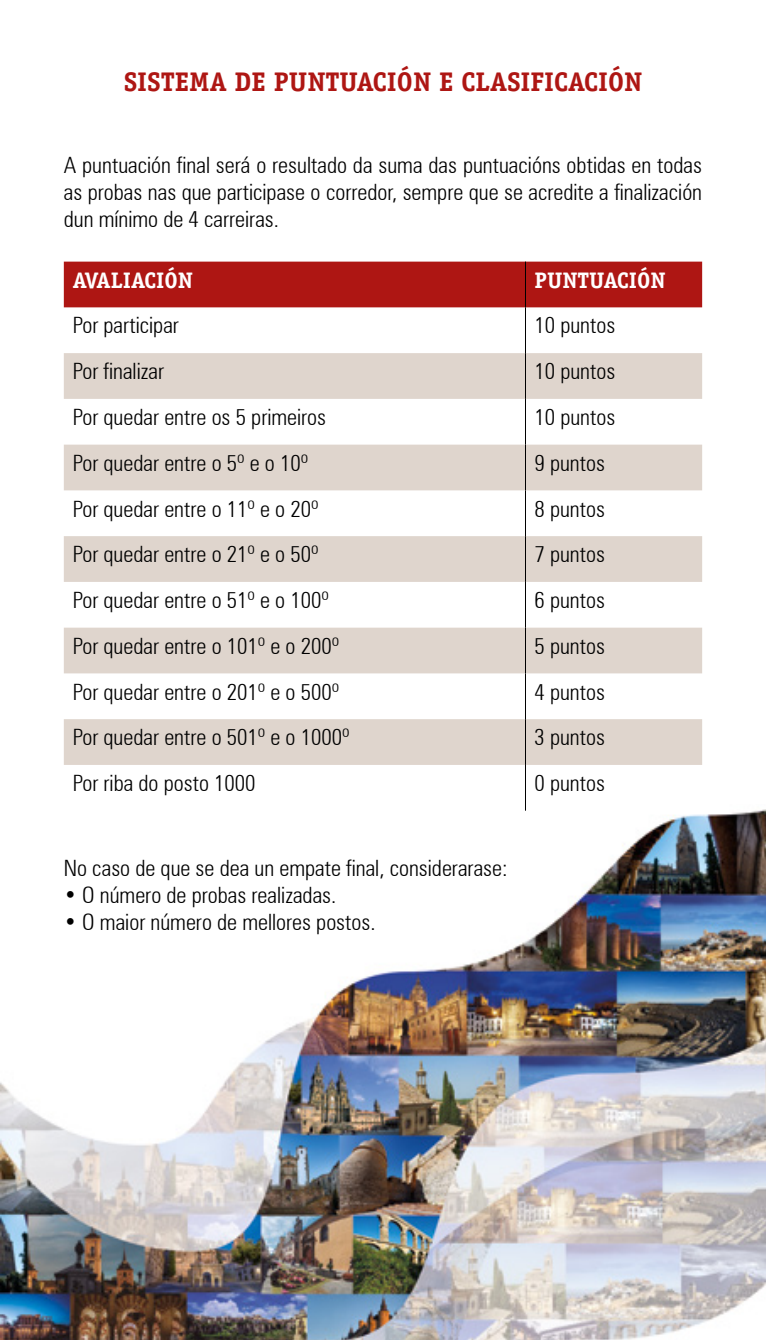
<style>
.page{position:relative;width:766px;height:1340px;background:#fff}
.page>*{position:absolute;margin:0;border:0;box-sizing:border-box;transform-origin:0 0}
.t1{font:700 27px "AT Officina Serif";color:#ae1613}
.t2{font:300 condensed 22.5px/27px "Zurich BT";color:#000;text-align:justify}
.t3{font:700 22.5px "AT Officina Serif";color:#fff}
</style>
<div class="page">
<img style="left:0;top:809px;width:765px;height:530px">
<div style="left:64px;top:261px;width:638px;height:46px;background:#ae1613"></div>
<svg style="left:64px;top:353px;width:638px;height:412px;fill:#dfd5cd"></svg>
<hr style="left:525px;top:261px;width:1px;height:46px;background:#000">
<hr style="left:525px;top:307px;width:1px;height:46px;background:#000">
<hr style="left:525px;top:353px;width:1px;height:46px;background:#000">
<hr style="left:525px;top:399px;width:1px;height:45px;background:#000">
<hr style="left:525px;top:444px;width:1px;height:46px;background:#000">
<hr style="left:525px;top:490px;width:1px;height:46px;background:#000">
<hr style="left:525px;top:536px;width:1px;height:46px;background:#000">
<hr style="left:525px;top:582px;width:1px;height:45px;background:#000">
<hr style="left:525px;top:627px;width:1px;height:46px;background:#000">
<hr style="left:525px;top:673px;width:1px;height:46px;background:#000">
<hr style="left:525px;top:719px;width:1px;height:46px;background:#000">
<hr style="left:525px;top:765px;width:1px;height:45px;background:#000">
<p class="t1" style="left:124px;top:65px;width:520px">SISTEMA DE PUNTUACIÓN E CLASIFICACIÓN</p>
<p class="t2" style="left:64px;top:152px;width:639px">A puntuación final será o resultado da suma das puntuacións obtidas en todas as probas nas que participase o corredor, sempre que se acredite a finalización dun mínimo de 4 carreiras.</p>
<p class="t3" style="left:73px;top:267px;width:122px">AVALIACIÓN</p>
<p class="t3" style="left:534px;top:267px;width:132px">PUNTUACIÓN</p>
<p class="t2" style="left:73px;top:312px;width:108px">Por participar</p>
<p class="t2" style="left:534px;top:312px;width:82px">10 puntos</p>
<p class="t2" style="left:73px;top:357px;width:93px">Por finalizar</p>
<p class="t2" style="left:534px;top:357px;width:82px">10 puntos</p>
<p class="t2" style="left:73px;top:403px;width:255px">Por quedar entre os 5 primeiros</p>
<p class="t2" style="left:534px;top:403px;width:82px">10 puntos</p>
<p class="t2" style="left:73px;top:449px;width:237px">Por quedar entre o 5º e o 10º</p>
<p class="t2" style="left:534px;top:449px;width:72px">9 puntos</p>
<p class="t2" style="left:73px;top:495px;width:247px">Por quedar entre o 11º e o 20º</p>
<p class="t2" style="left:534px;top:495px;width:72px">8 puntos</p>
<p class="t2" style="left:73px;top:540px;width:247px">Por quedar entre o 21º e o 50º</p>
<p class="t2" style="left:534px;top:540px;width:72px">7 puntos</p>
<p class="t2" style="left:73px;top:586px;width:257px">Por quedar entre o 51º e o 100º</p>
<p class="t2" style="left:534px;top:586px;width:72px">6 puntos</p>
<p class="t2" style="left:73px;top:632px;width:268px">Por quedar entre o 101º e o 200º</p>
<p class="t2" style="left:534px;top:632px;width:72px">5 puntos</p>
<p class="t2" style="left:73px;top:678px;width:268px">Por quedar entre o 201º e o 500º</p>
<p class="t2" style="left:534px;top:678px;width:72px">4 puntos</p>
<p class="t2" style="left:73px;top:723px;width:278px">Por quedar entre o 501º e o 1000º</p>
<p class="t2" style="left:534px;top:723px;width:72px">3 puntos</p>
<p class="t2" style="left:73px;top:769px;width:184px">Por riba do posto 1000</p>
<p class="t2" style="left:534px;top:769px;width:72px">0 puntos</p>
<p class="t2" style="left:64px;top:854px;width:445px">No caso de que se dea un empate final, considerarase:</p>
<p class="t2" style="left:64px;top:881px;width:274px">• O número de probas realizadas.</p>
<p class="t2" style="left:64px;top:908px;width:313px">• O maior número de mellores postos.</p>
</div>
